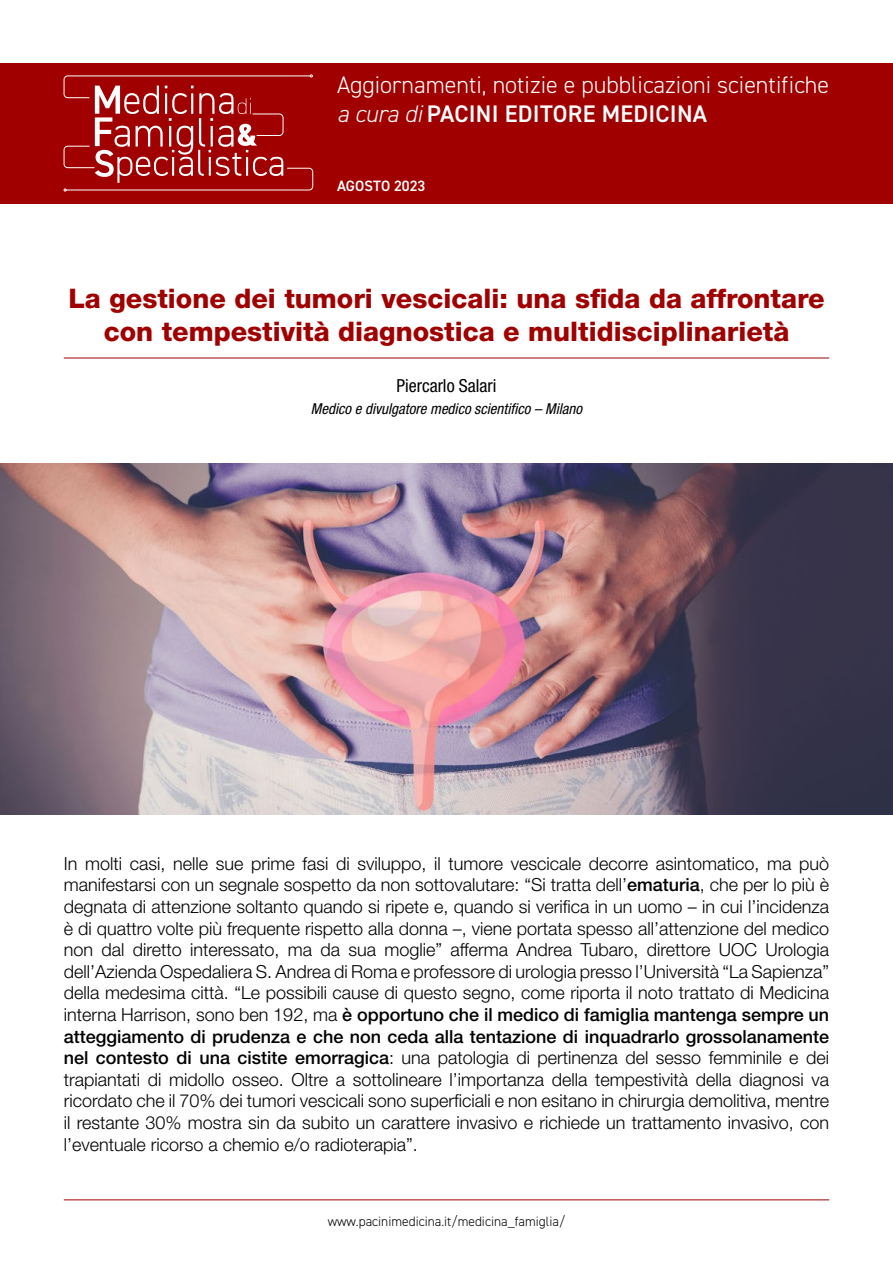
<style>
.page{position:relative;width:893px;height:1263px;background:#fff}
.page>*{position:absolute;margin:0;border:0;box-sizing:border-box;transform-origin:0 0}
.t1{font:800 27px/32.4px "Helvetica Neue LT Std";color:#a00000;text-align:center}
.t2{font:300 24px/28.8px "DIN2014";color:#fff}
.t3{font:300 18px/21.6px "Helvetica Neue LT Std";color:#000;text-align:justify}
.t4{font:condensed 18px "Helvetica Neue LT Std";color:#000}
.t5{font:italic condensed 15px "Helvetica Neue LT Std";color:#000}
.t6{font:600 15px "DIN2014";color:#fff}
.t7{font:300 13.5px "DIN2014";color:#000}
.s1{font-style:italic}
.s2{font-weight:600}
.s3{font-weight:500}
</style>
<div class="page">
<hr style="left:64px;top:1199px;width:765px;height:1px;background:#a00000">
<div style="left:0;top:64px;width:893px;height:140px;background:#a00000"></div>
<svg style="left:64px;top:75px;width:249px;height:116px"></svg>
<hr style="left:64px;top:358px;width:765px;height:1px;background:#a00000">
<img style="left:0;top:463px;width:893px;height:351px">
<h2 class="t2" style="left:337px;top:71px;width:494px">Aggiornamenti, notizie e pubblicazioni scientifiche <span class="s1">a cura di</span> <span class="s2">PACINI EDITORE MEDICINA</span></h2>
<p class="t6" style="left:337px;top:176px;width:90px">AGOSTO 2023</p>
<h1 class="t1" style="left:68px;top:282px;width:758px">La gestione dei tumori vescicali: una sfida da affrontare con tempestività diagnostica e multidisciplinarietà</h1>
<p class="t4" style="left:396px;top:375px;width:102px">Piercarlo Salari</p>
<p class="t5" style="left:311px;top:400px;width:273px">Medico e divulgatore medico scientifico – Milano</p>
<p class="t3" style="left:64px;top:852px;width:767px">In molti casi, nelle sue prime fasi di sviluppo, il tumore vescicale decorre asintomatico, ma può manifestarsi con un segnale sospetto da non sottovalutare: “Si tratta dell’<span class="s3">ematuria</span>, che per lo più è degnata di attenzione soltanto quando si ripete e, quando si verifica in un uomo – in cui l’incidenza è di quattro volte più frequente rispetto alla donna –, viene portata spesso all’attenzione del medico non dal diretto interessato, ma da sua moglie” afferma Andrea Tubaro, direttore UOC Urologia dell’Azienda Ospedaliera S. Andrea di Roma e professore di urologia presso l’Università “La Sapienza” della medesima città. “Le possibili cause di questo segno, come riporta il noto trattato di Medicina interna Harrison, sono ben 192, ma <span class="s3">è opportuno che il medico di famiglia mantenga sempre un atteggiamento di prudenza e che non ceda alla tentazione di inquadrarlo grossolanamente nel contesto di una cistite emorragica</span>: una patologia di pertinenza del sesso femminile e dei trapiantati di midollo osseo. Oltre a sottolineare l’importanza della tempestività della diagnosi va ricordato che il 70% dei tumori vescicali sono superficiali e non esitano in chirurgia demolitiva, mentre il restante 30% mostra sin da subito un carattere invasivo e richiede un trattamento invasivo, con l’eventuale ricorso a chemio e/o radioterapia”.</p>
<p class="t7" style="left:328px;top:1213px;width:239px">www.pacinimedicina.it/medicina_famiglia/</p>
</div>
